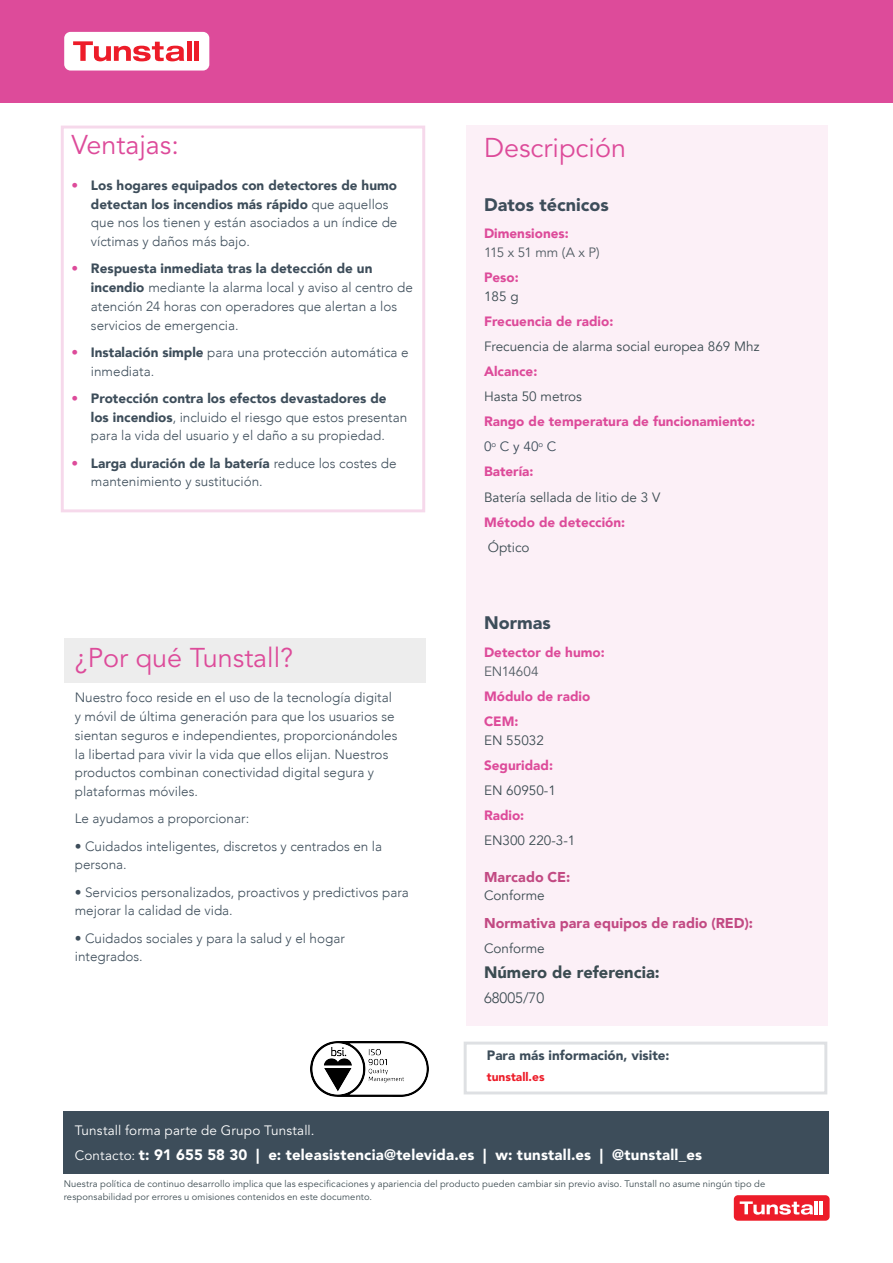
<style>
.page{position:relative;width:893px;height:1263px;background:#fff}
.page>*{position:absolute;margin:0;border:0;box-sizing:border-box;transform-origin:0 0}
.Pink_Header{font:27px "Avenir LT Std";color:#dd4b9a}
.t1{font:900 18px "Avenir LT Std";color:#3d4d5a}
.Main_Copy{font:900 16.5px "Avenir";color:#3b4b51}
.t2{font:900 15px "Avenir LT Std";letter-spacing:.01em;color:#fff}
.Main_Copy-2{font:300 15px "Avenir";color:#3b4b51}
.Main_Copy-3{font:900 14.25px "Avenir";color:#c24a83}
.Main_Copy-4{font:300 13.5px/18.8px "Avenir";color:#3d4d5a}
.Main_Copy-5{font:13.5px/18.8px "Avenir";color:#3b4b51}
.Main_Copy-6{font:900 13.5px/18.8px "Avenir";color:#dd4b9a}
.Main_Copy-7{font:900 13.5px "Avenir LT Std";color:#dd4b9a}
.t3{font:13.5px "Avenir LT Std";letter-spacing:.01em;color:#fff}
.t4{font:900 13.5px "Avenir LT Std";color:#3d4d5a}
.Main_Copy-8{font:13.5px/18.8px "Avenir";letter-spacing:-.065em;color:#515c63}
.Main_Copy-9{font:13.5px "Avenir";color:#3d4d5a}
.t5{font:900 12px "Avenir LT Std";color:#ed1c29}
.t6{font:9.3px/13.5px "Avenir LT Std";letter-spacing:.015em;color:#3d4c52}
.s1{font-family:"Avenir LT Std";font-weight:400;color:#dd4b9a}
.s2{font-weight:900}
.s3{font-weight:900;color:#dd4b9a}
.s4{font-weight:400;color:#3b4b51}
.s5{font-weight:400;color:#515c63}
.s6{font-weight:400;font-size:13.5px}
</style>
<div class="page">
<div style="left:466px;top:126px;width:361px;height:900px;background:#fcf0f7"></div>
<div style="left:734px;top:1195px;width:95px;height:25px;background:#ed1c29;border-radius:4px"></div>
<svg style="left:740px;top:1201px;width:83px;height:14px"></svg>
<div style="left:64px;top:1111px;width:765px;height:63px;background:#3d4d5a"></div>
<div style="left:0;top:0;width:893px;height:102px;background:#dd4b9a"></div>
<div style="left:64px;top:32px;width:145px;height:38px;background:#fff;border-radius:6px"></div>
<svg style="left:73px;top:41px;width:111px;height:20px"></svg>
<hr style="left:187px;top:41px;width:4px;height:20px;background:#ed1c29">
<div style="left:194px;top:41px;width:5px;height:20px;background:#ed1c29"></div>
<img style="left:311px;top:1042px;width:117px;height:54px">
<div style="left:64px;top:639px;width:361px;height:44px;background:#ededed"></div>
<p class="Pink_Header" style="left:71px;top:129px;width:109px">Ventajas:</p>
<p class="Main_Copy-4" style="left:91px;top:176px;width:308px;text-indent:-20px"><span class="s1">•</span> <span class="s2">Los hogares equipados con detectores de humo detectan los incendios más rápido</span> que aquellos que nos los tienen y están asociados a un índice de víctimas y daños más bajo.</p>
<p class="Main_Copy-4" style="left:91px;top:259px;width:323px;text-indent:-20px"><span class="s1">•</span> <span class="s2">Respuesta inmediata tras la detección de un incendio</span> mediante la alarma local y aviso al centro de atención 24 horas con operadores que alertan a los servicios de emergencia.</p>
<p class="Main_Copy-4" style="left:91px;top:343px;width:319px;text-indent:-20px"><span class="s1">•</span> <span class="s2">Instalación simple</span> para una protección automática e inmediata.</p>
<p class="Main_Copy-4" style="left:91px;top:389px;width:318px;text-indent:-20px"><span class="s1">•</span> <span class="s2">Protección contra los efectos devastadores de los incendios</span>, incluido el riesgo que estos presentan para la vida del usuario y el daño a su propiedad.</p>
<p class="Main_Copy-4" style="left:91px;top:454px;width:307px;text-indent:-20px"><span class="s1">•</span> <span class="s2">Larga duración de la batería</span> reduce los costes de mantenimiento y sustitución.</p>
<p class="Pink_Header" style="left:75px;top:642px;width:220px">¿Por qué Tunstall?</p>
<p class="Main_Copy-4" style="left:75px;top:688px;width:324px">Nuestro foco reside en el uso de la tecnología digital y móvil de última generación para que los usuarios se sientan seguros e independientes, proporcionándoles la libertad para vivir la vida que ellos elijan. Nuestros productos combinan conectividad digital segura y plataformas móviles.</p>
<p class="Main_Copy-4" style="left:75px;top:809px;width:176px">Le ayudamos a proporcionar:</p>
<p class="Main_Copy-4" style="left:75px;top:837px;width:309px">• Cuidados inteligentes, discretos y centrados en la persona.</p>
<p class="Main_Copy-4" style="left:75px;top:883px;width:336px">• Servicios personalizados, proactivos y predictivos para mejorar la calidad de vida.</p>
<p class="Main_Copy-4" style="left:75px;top:929px;width:272px">• Cuidados sociales y para la salud y el hogar integrados.</p>
<p class="Pink_Header" style="left:484px;top:132px;width:143px">Descripción</p>
<p class="t1" style="left:484px;top:193px;width:126px">Datos técnicos</p>
<p class="Main_Copy-8" style="left:484px;top:224px;width:117px"><span class="s3">Dimensiones:<br></span>115 x 51 mm (A x P)</p>
<p class="Main_Copy-6" style="left:484px;top:267px;width:36px">Peso:<br><span class="s4">185 g</span></p>
<p class="Main_Copy-6" style="left:484px;top:311px;width:131px">Frecuencia de radio:</p>
<p class="Main_Copy-5" style="left:484px;top:337px;width:277px">Frecuencia de alarma social europea 869 Mhz</p>
<p class="Main_Copy-6" style="left:484px;top:361px;width:55px">Alcance:</p>
<p class="Main_Copy-5" style="left:484px;top:387px;width:99px">Hasta 50 metros</p>
<p class="Main_Copy-7" style="left:484px;top:413px;width:273px">Rango de temperatura de funcionamiento:</p>
<p class="Main_Copy-9" style="left:484px;top:439px;width:74px">0<sup>o</sup> C y 40<sup>o</sup> C</p>
<p class="Main_Copy-6" style="left:484px;top:462px;width:51px">Batería:</p>
<p class="Main_Copy-5" style="left:484px;top:488px;width:178px">Batería sellada de litio de 3 V</p>
<p class="Main_Copy-6" style="left:484px;top:512px;width:143px">Método de detección:</p>
<p class="Main_Copy-5" style="left:488px;top:538px;width:43px">Óptico</p>
<p class="t1" style="left:484px;top:612px;width:68px">Normas</p>
<p class="Main_Copy-6" style="left:484px;top:642px;width:122px">Detector de humo:<br><span class="s5">EN14604</span></p>
<p class="Main_Copy-6" style="left:484px;top:686px;width:108px">Módulo de radio</p>
<p class="Main_Copy-5" style="left:484px;top:712px;width:61px"><span class="s3">CEM:<br></span>EN 55032</p>
<p class="Main_Copy-6" style="left:484px;top:755px;width:71px">Seguridad:</p>
<p class="Main_Copy-5" style="left:484px;top:781px;width:73px">EN 60950-1</p>
<p class="Main_Copy-6" style="left:484px;top:805px;width:42px">Radio:</p>
<p class="Main_Copy-5" style="left:484px;top:831px;width:93px">EN300 220-3-1</p>
<p class="Main_Copy-3" style="left:484px;top:864px;width:88px">Marcado CE:</p>
<p class="Main_Copy-5" style="left:484px;top:886px;width:62px">Conforme</p>
<p class="Main_Copy-3" style="left:484px;top:910px;width:270px">Normativa para equipos de radio (RED):</p>
<p class="Main_Copy-5" style="left:484px;top:939px;width:62px">Conforme</p>
<p class="Main_Copy" style="left:484px;top:958px;width:177px">Número de referencia:</p>
<p class="Main_Copy-2" style="left:484px;top:989px;width:62px">68005/70</p>
<p class="t4" style="left:487px;top:1047px;width:184px">Para más información, visite:</p>
<p class="t5" style="left:487px;top:1069px;width:59px">tunstall.es</p>
<p class="t3" style="left:75px;top:1123px;width:241px">Tunstall forma parte de Grupo Tunstall.</p>
<p class="t2" style="left:75px;top:1146px;width:629px"><span class="s6">Contacto:</span> t: 91 655 58 30 | e: teleasistencia@televida.es | w: tunstall.es | @tunstall_es</p>
<p class="t6" style="left:64px;top:1177px;width:703px">Nuestra política de continuo desarrollo implica que las especificaciones y apariencia del producto pueden cambiar sin previo aviso. Tunstall no asume ningún tipo de responsabilidad por errores u omisiones contenidos en este documento.</p>
</div>
